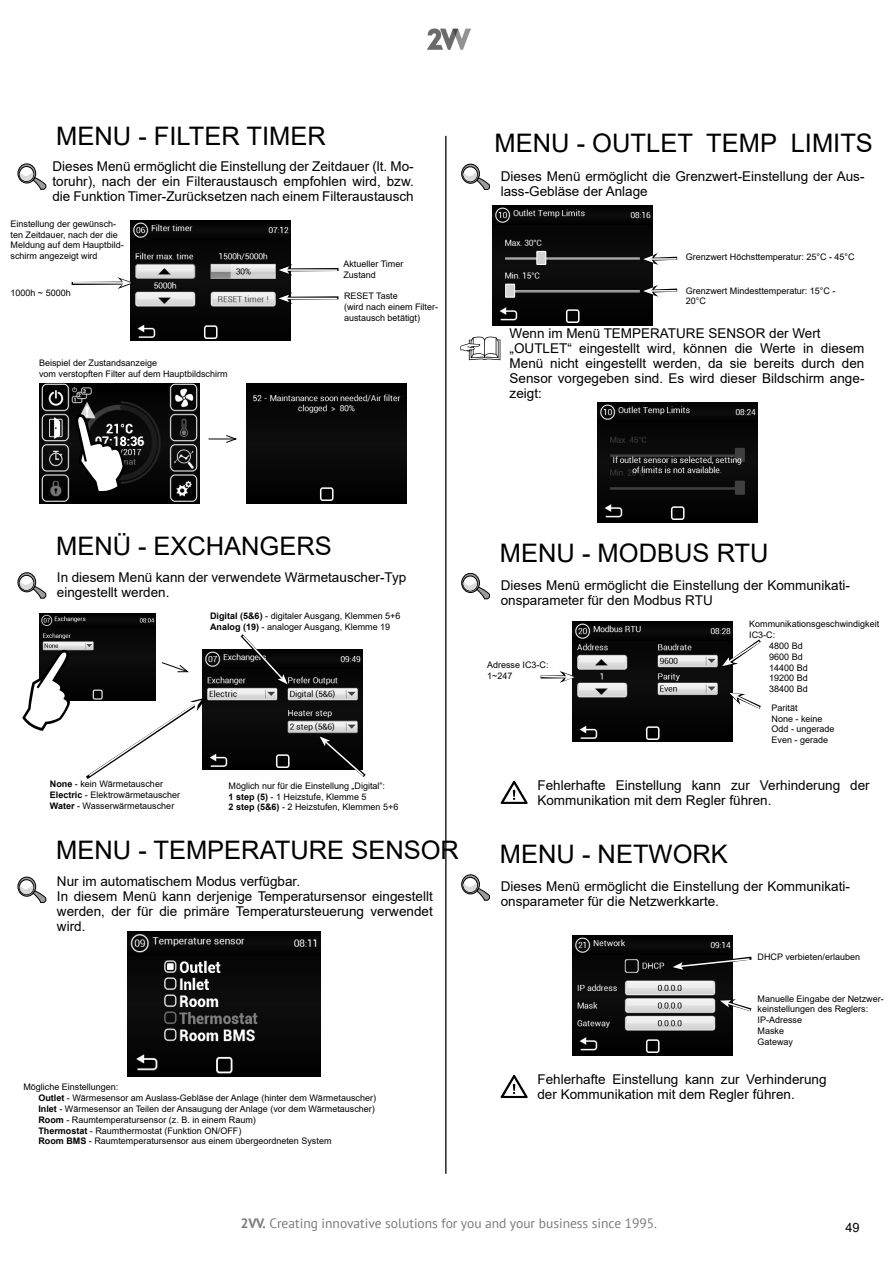
<style>
.page{position:relative;width:893px;height:1263px;background:#fff}
.page>*{position:absolute;margin:0;border:0;box-sizing:border-box;transform-origin:0 0}
.Text_-_odsazeni{font:25.5px "Arial";color:#000}
.Text{font:13.5px/15px "Arial";color:#000}
.t1{font:13.5px "PT Sans";color:#7a7a7a}
.t2{font:12.75px "Arial";color:#000}
.t3{font:9px/10.8px "Arial";color:#000}
.s1{font-weight:700}
</style>
<div class="page">
<img style="left:428px;top:28px;width:42px;height:22px">
<img style="left:572px;top:935px;width:160px;height:120px">
<img style="left:572px;top:621px;width:160px;height:121px">
<hr style="left:445px;top:136px;width:1px;height:1038px;background:#000">
<svg style="left:462px;top:164px;width:17px;height:19px"></svg>
<div style="left:461px;top:164px;width:19px;height:20px;border:1px solid #000;border-radius:50%"></div>
<svg style="left:463px;top:167px;width:14px;height:15px"></svg>
<div style="left:463px;top:166px;width:15px;height:16px;border:1px solid #000;border-radius:50%"></div>
<svg style="left:463px;top:170px;width:27px;height:20px"></svg>
<svg style="left:462px;top:573px;width:17px;height:19px"></svg>
<div style="left:461px;top:573px;width:19px;height:20px;border:1px solid #000;border-radius:50%"></div>
<div style="left:463px;top:576px;width:15px;height:15px;border:1px solid #000;border-radius:50%"></div>
<svg style="left:463px;top:579px;width:27px;height:20px"></svg>
<svg style="left:462px;top:875px;width:17px;height:19px"></svg>
<div style="left:461px;top:874px;width:19px;height:20px;border:1px solid #000;border-radius:50%"></div>
<svg style="left:463px;top:877px;width:14px;height:15px"></svg>
<div style="left:463px;top:877px;width:15px;height:16px;border:1px solid #000;border-radius:50%"></div>
<svg style="left:463px;top:881px;width:27px;height:19px"></svg>
<img style="left:492px;top:205px;width:160px;height:120px">
<svg style="left:642px;top:253px;width:36px;height:12px"></svg>
<svg style="left:540px;top:671px;width:36px;height:12px"></svg>
<svg style="left:642px;top:285px;width:36px;height:12px"></svg>
<svg style="left:728px;top:693px;width:33px;height:18px"></svg>
<svg style="left:670px;top:955px;width:82px;height:17px"></svg>
<svg style="left:719px;top:999px;width:33px;height:15px"></svg>
<svg style="left:722px;top:636px;width:39px;height:32px"></svg>
<svg style="left:460px;top:337px;width:40px;height:23px"></svg>
<img style="left:597px;top:402px;width:160px;height:120px">
<svg style="left:501px;top:781px;width:27px;height:23px"></svg>
<svg style="left:501px;top:1075px;width:27px;height:23px"></svg>
<svg style="left:209px;top:435px;width:28px;height:8px"></svg>
<svg style="left:162px;top:662px;width:27px;height:11px"></svg>
<img style="left:131px;top:220px;width:160px;height:120px">
<svg style="left:18px;top:164px;width:18px;height:19px"></svg>
<div style="left:18px;top:164px;width:18px;height:19px;border:1px solid #000;border-radius:50%"></div>
<svg style="left:19px;top:166px;width:15px;height:15px"></svg>
<div style="left:19px;top:166px;width:15px;height:16px;border:1px solid #000;border-radius:50%"></div>
<svg style="left:20px;top:170px;width:26px;height:20px"></svg>
<svg style="left:18px;top:573px;width:18px;height:19px"></svg>
<div style="left:18px;top:572px;width:18px;height:20px;border:1px solid #000;border-radius:50%"></div>
<svg style="left:19px;top:575px;width:15px;height:15px"></svg>
<div style="left:19px;top:575px;width:15px;height:16px;border:1px solid #000;border-radius:50%"></div>
<svg style="left:20px;top:579px;width:26px;height:19px"></svg>
<svg style="left:18px;top:877px;width:18px;height:19px"></svg>
<div style="left:18px;top:877px;width:18px;height:19px;border:1px solid #000;border-radius:50%"></div>
<svg style="left:19px;top:880px;width:15px;height:15px"></svg>
<div style="left:19px;top:879px;width:15px;height:16px;border:1px solid #000;border-radius:50%"></div>
<svg style="left:20px;top:883px;width:26px;height:20px"></svg>
<hr style="left:287px;top:268px;width:51px;height:3px;background:#000">
<hr style="left:287px;top:269px;width:50px;height:2px;background:#fff">
<svg style="left:276px;top:264px;width:17px;height:12px"></svg>
<svg style="left:293px;top:296px;width:45px;height:4px"></svg>
<hr style="left:287px;top:298px;width:50px;height:1px;background:#fff">
<svg style="left:276px;top:292px;width:17px;height:12px"></svg>
<hr style="left:72px;top:282px;width:51px;height:3px;background:#000">
<hr style="left:73px;top:282px;width:50px;height:2px;background:#fff">
<svg style="left:118px;top:277px;width:16px;height:12px"></svg>
<img style="left:39px;top:383px;width:160px;height:120px">
<svg style="left:75px;top:414px;width:50px;height:80px"></svg>
<div style="left:247px;top:383px;width:159px;height:120px;background:#080808"></div>
<img style="left:39px;top:613px;width:116px;height:87px">
<svg style="left:22px;top:650px;width:48px;height:81px"></svg>
<img style="left:128px;top:932px;width:192px;height:144px">
<img style="left:203px;top:650px;width:159px;height:120px">
<svg style="left:83px;top:697px;width:124px;height:82px"></svg>
<svg style="left:318px;top:735px;width:48px;height:42px"></svg>
<svg style="left:237px;top:634px;width:52px;height:53px"></svg>
<p class="Text_-_odsazeni" style="left:56px;top:118px;width:271px">MENU - FILTER TIMER</p>
<p class="Text" style="left:52px;top:159px;width:363px;text-align:justify">Dieses Menü ermöglicht die Einstellung der Zeitdauer (lt. Mo&shy;toruhr), nach der ein Filteraustausch empfohlen wird, bzw. die Funktion Timer-Zurücksetzen nach einem Filteraustausch</p>
<p class="t3" style="left:11px;top:218px;width:115px">Einstellung der gewünsch&shy;ten Zeitdauer, nach der die<br>Meldung auf dem Hauptbild&shy;schirm angezeigt wird</p>
<p class="t3" style="left:10px;top:287px;width:62px">1000h ~ 5000h</p>
<p class="t3" style="left:39px;top:357px;width:120px">Beispiel der Zustandsanzeige</p>
<p class="t3" style="left:39px;top:368px;width:190px">vom verstopften Filter auf dem Hauptbildschirm</p>
<p class="t3" style="left:343px;top:258px;width:62px">Aktueller Timer<br>Zustand</p>
<p class="t3" style="left:344px;top:290px;width:55px">RESET Taste</p>
<p class="t3" style="left:344px;top:301px;width:96px">(wird nach einem Filter&shy;austausch betätigt)</p>
<p class="Text_-_odsazeni" style="left:495px;top:126px;width:380px">MENU - OUTLET TEMP LIMITS</p>
<p class="Text" style="left:501px;top:168px;width:365px">Dieses Menü ermöglicht die Grenzwert-Einstellung der Aus&shy;lass-Gebläse der Anlage</p>
<p class="t3" style="left:686px;top:252px;width:170px">Grenzwert Höchsttemperatur: 25°C - 45°C</p>
<p class="t3" style="left:686px;top:285px;width:151px">Grenzwert Mindesttemperatur: 15°C -<br>20°C</p>
<p class="Text" style="left:510px;top:326px;width:313px">Wenn im Menü TEMPERATURE SENSOR der Wert</p>
<p class="Text" style="left:510px;top:341px;width:356px;text-align:justify">„OUTLET“ eingestellt wird, können die Werte in diesem Menü nicht eingestellt werden, da sie bereits durch den Sensor vorgegeben sind. Es wird dieser Bildschirm ange&shy;zeigt:</p>
<p class="Text_-_odsazeni" style="left:56px;top:528px;width:277px">MENÜ - EXCHANGERS</p>
<p class="Text" style="left:57px;top:569px;width:351px">In diesem Menü kann der verwendete Wärmetauscher-Typ eingestellt werden.</p>
<p class="t3" style="left:210px;top:611px;width:192px"><span class="s1">Digital (5&amp;6)</span> - digitaler Ausgang, Klemmen 5+6</p>
<p class="t3" style="left:210px;top:621px;width:182px"><span class="s1">Analog (19)</span> - analoger Ausgang, Klemme 19</p>
<p class="t3" style="left:50px;top:778px;width:132px"><span class="s1">None</span> - kein Wärmetauscher<br><span class="s1">Electric</span> - Elektrowärmetauscher<br><span class="s1">Water</span> - Wasserwärmetauscher</p>
<p class="t3" style="left:229px;top:780px;width:158px">Möglich nur für die Einstellung „Digital”:</p>
<p class="t3" style="left:229px;top:791px;width:140px"><span class="s1">1 step (5)</span> - 1 Heizstufe, Klemme 5</p>
<p class="t3" style="left:229px;top:802px;width:171px"><span class="s1">2 step (5&amp;6)</span> - 2 Heizstufen, Klemmen 5+6</p>
<p class="Text_-_odsazeni" style="left:56px;top:833px;width:404px">MENU - TEMPERATURE SENSOR</p>
<p class="Text" style="left:57px;top:874px;width:245px">Nur im automatischem Modus verfügbar.</p>
<p class="Text" style="left:57px;top:889px;width:377px;text-align:justify">In diesem Menü kann derjenige Temperatursensor eingestellt werden, der für die primäre Temperatursteuerung verwendet wird.</p>
<p class="t3" style="left:23px;top:1082px;width:97px">Mögliche Einstellungen:</p>
<p class="t3" style="left:38px;top:1092px;width:339px"><span class="s1">Outlet</span> - Wärmesensor am Auslass-Gebläse der Anlage (hinter dem Wärmetauscher)</p>
<p class="t3" style="left:38px;top:1103px;width:338px"><span class="s1">Inlet</span> - Wärmesensor an Teilen der Ansaugung der Anlage (vor dem Wärmetauscher)</p>
<p class="t3" style="left:38px;top:1114px;width:219px"><span class="s1">Room</span> - Raumtemperatursensor (z. B. in einem Raum)</p>
<p class="t3" style="left:38px;top:1125px;width:205px"><span class="s1">Thermostat</span> - Raumthermostat (Funktion ON/OFF)</p>
<p class="t3" style="left:38px;top:1136px;width:295px"><span class="s1">Room BMS</span> - Raumtemperatursensor aus einem übergeordneten System</p>
<p class="Text_-_odsazeni" style="left:500px;top:535px;width:270px">MENU - MODBUS RTU</p>
<p class="Text" style="left:501px;top:577px;width:351px">Dieses Menü ermöglicht die Einstellung der Kommunikati&shy;onsparameter für den Modbus RTU</p>
<p class="t3" style="left:487px;top:659px;width:63px">Adresse IC3-C:</p>
<p class="t3" style="left:487px;top:670px;width:27px">1~247</p>
<p class="t3" style="left:749px;top:619px;width:132px">Kommunikationsgeschwindigkeit<br>IC3-C:</p>
<p class="t3" style="left:769px;top:640px;width:35px">4800 Bd</p>
<p class="t3" style="left:769px;top:651px;width:35px">9600 Bd</p>
<p class="t3" style="left:769px;top:662px;width:40px">14400 Bd</p>
<p class="t3" style="left:769px;top:673px;width:40px">19200 Bd</p>
<p class="t3" style="left:769px;top:684px;width:40px">38400 Bd</p>
<p class="t3" style="left:772px;top:702px;width:28px">Parität</p>
<p class="t3" style="left:772px;top:713px;width:53px">None - keine</p>
<p class="t3" style="left:772px;top:724px;width:65px">Odd - ungerade</p>
<p class="t3" style="left:772px;top:735px;width:58px">Even - gerade</p>
<p class="Text" style="left:537px;top:777px;width:334px">Fehlerhafte Einstellung kann zur Verhinderung der<br>Kommunikation mit dem Regler führen.</p>
<p class="Text_-_odsazeni" style="left:500px;top:836px;width:230px">MENU - NETWORK</p>
<p class="Text" style="left:501px;top:879px;width:351px">Dieses Menü ermöglicht die Einstellung der Kommunikati&shy;onsparameter für die Netzwerkkarte.</p>
<p class="t3" style="left:758px;top:952px;width:104px">DHCP verbieten/erlauben</p>
<p class="t3" style="left:758px;top:993px;width:128px">Manuelle Eingabe der Netzwer&shy;keinstellungen des Reglers:</p>
<p class="t3" style="left:758px;top:1015px;width:46px">IP-Adresse</p>
<p class="t3" style="left:758px;top:1025px;width:28px">Maske</p>
<p class="t3" style="left:758px;top:1036px;width:37px">Gateway</p>
<p class="Text" style="left:537px;top:1072px;width:291px">Fehlerhafte Einstellung kann zur Verhinderung der Kommunikation mit dem Regler führen.</p>
<h2 class="t1" style="left:241px;top:1214px;width:418px"><span class="s1">2VV.</span> Creating innovative solutions for you and your business since 1995.</h2>
<h3 class="t2" style="left:845px;top:1218px;width:16px">49</h3>
</div>
